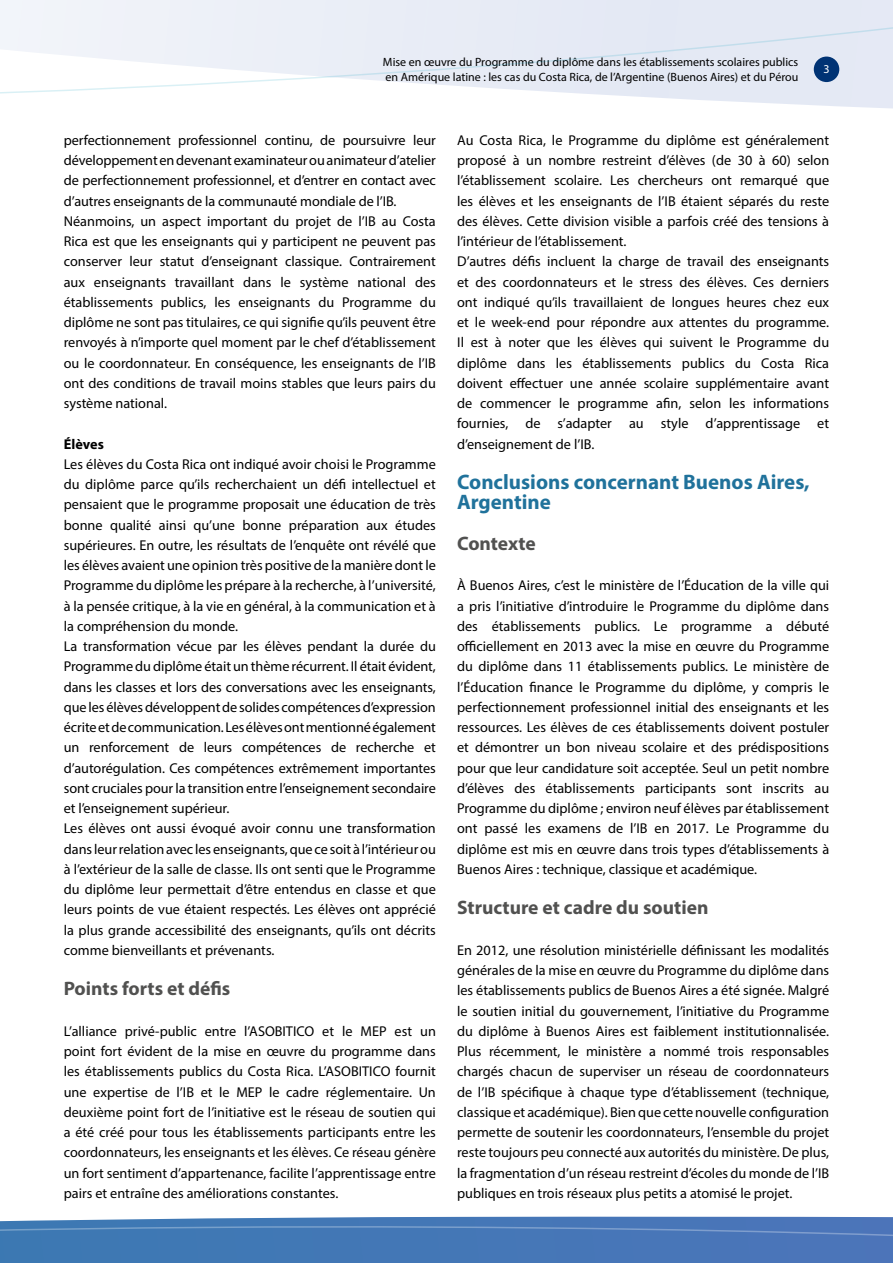
<style>
.page{position:relative;width:893px;height:1263px;background:#fff}
.page>*{position:absolute;margin:0;border:0;box-sizing:border-box;transform-origin:0 0}
.t1{font:700 21px/20.2px "Myriad Pro";color:#20729b}
.t2{font:700 19.5px "Myriad Pro";color:#515150}
.t3{font:14.25px/20.2px "Myriad Pro";color:#000}
.t4{font:700 14.25px "Myriad Pro";color:#000}
.t5{font:12px/15px "Myriad Pro";color:#000}
.t6{font:12px "Myriad Pro";color:#fff}
</style>
<div class="page">
<svg style="left:0;top:0;width:893px;height:109px"></svg>
<svg style="left:0;top:26px;width:893px;height:78px"></svg>
<svg style="left:0;top:1216px;width:893px;height:47px;background:#4c7cb9"></svg>
<p class="t5" style="left:383px;top:55px;width:417px">Mise en œuvre du Programme du diplôme dans les établissements scolaires publics en Amérique latine : les cas du Costa Rica, de l’Argentine (Buenos Aires) et du Pérou</p>
<p class="t6" style="left:823px;top:61px;width:8px">3</p>
<p class="t3" style="left:64px;top:130px;width:374px">perfectionnement professionnel continu, de poursuivre leur développement en devenant examinateur ou animateur d’atelier de perfectionnement professionnel, et d’entrer en contact avec d’autres enseignants de la communauté mondiale de l’IB.<br>Néanmoins, un aspect important du projet de l’IB au Costa Rica est que les enseignants qui y participent ne peuvent pas conserver leur statut d’enseignant classique. Contrairement aux enseignants travaillant dans le système national des établissements publics, les enseignants du Programme du diplôme ne sont pas titulaires, ce qui signifie qu’ils peuvent être renvoyés à n’importe quel moment par le chef d’établissement ou le coordonnateur. En conséquence, les enseignants de l’IB ont des conditions de travail moins stables que leurs pairs du système national.</p>
<p class="t4" style="left:64px;top:434px;width:42px">Élèves</p>
<p class="t3" style="left:64px;top:454px;width:374px">Les élèves du Costa Rica ont indiqué avoir choisi le Programme du diplôme parce qu’ils recherchaient un défi intellectuel et pensaient que le programme proposait une éducation de très bonne qualité ainsi qu’une bonne préparation aux études supérieures. En outre, les résultats de l’enquête ont révélé que les élèves avaient une opinion très positive de la manière dont le Programme du diplôme les prépare à la recherche, à l’université, à la pensée critique, à la vie en général, à la communication et à la compréhension du monde.<br>La transformation vécue par les élèves pendant la durée du Programme du diplôme était un thème récurrent. Il était évident, dans les classes et lors des conversations avec les enseignants, que les élèves développent de solides compétences d’expression écrite et de communication. Les élèves ont mentionné également un renforcement de leurs compétences de recherche et d’autorégulation. Ces compétences extrêmement importantes sont cruciales pour la transition entre l’enseignement secondaire et l’enseignement supérieur.<br>Les élèves ont aussi évoqué avoir connu une transformation dans leur relation avec les enseignants, que ce soit à l’intérieur ou à l’extérieur de la salle de classe. Ils ont senti que le Programme du diplôme leur permettait d’être entendus en classe et que leurs points de vue étaient respectés. Les élèves ont apprécié la plus grande accessibilité des enseignants, qu’ils ont décrits comme bienveillants et prévenants.</p>
<h2 class="t2" style="left:64px;top:976px;width:168px">Points forts et défis</h2>
<p class="t3" style="left:64px;top:1021px;width:374px;text-align:justify">L’alliance privé-public entre l’ASOBITICO et le MEP est un point fort évident de la mise en œuvre du programme dans les établissements publics du Costa Rica. L’ASOBITICO fournit une expertise de l’IB et le MEP le cadre réglementaire. Un deuxième point fort de l’initiative est le réseau de soutien qui a été créé pour tous les établissements participants entre les coordonnateurs, les enseignants et les élèves. Ce réseau génère un fort sentiment d’appartenance, facilite l’apprentissage entre pairs et entraîne des améliorations constantes.</p>
<p class="t3" style="left:457px;top:130px;width:374px">Au Costa Rica, le Programme du diplôme est généralement proposé à un nombre restreint d’élèves (de 30 à 60) selon l’établissement scolaire. Les chercheurs ont remarqué que les élèves et les enseignants de l’IB étaient séparés du reste des élèves. Cette division visible a parfois créé des tensions à l’intérieur de l’établissement.<br>D’autres défis incluent la charge de travail des enseignants et des coordonnateurs et le stress des élèves. Ces derniers ont indiqué qu’ils travaillaient de longues heures chez eux et le week-end pour répondre aux attentes du programme.<br>Il est à noter que les élèves qui suivent le Programme du diplôme dans les établissements publics du Costa Rica doivent effectuer une année scolaire supplémentaire avant de commencer le programme afin, selon les informations fournies, de s’adapter au style d’apprentissage et d’enseignement de l’IB.</p>
<h1 class="t1" style="left:457px;top:471px;width:354px">Conclusions concernant Buenos Aires,<br>Argentine</h1>
<h2 class="t2" style="left:457px;top:530px;width:80px">Contexte</h2>
<p class="t3" style="left:457px;top:575px;width:374px;text-align:justify">À Buenos Aires, c’est le ministère de l’Éducation de la ville qui a pris l’initiative d’introduire le Programme du diplôme dans des établissements publics. Le programme a débuté officiellement en 2013 avec la mise en œuvre du Programme du diplôme dans 11 établissements publics. Le ministère de l’Éducation finance le Programme du diplôme, y compris le perfectionnement professionnel initial des enseignants et les ressources. Les élèves de ces établissements doivent postuler et démontrer un bon niveau scolaire et des prédispositions pour que leur candidature soit acceptée. Seul un petit nombre d’élèves des établissements participants sont inscrits au Programme du diplôme ; environ neuf élèves par établissement ont passé les examens de l’IB en 2017. Le Programme du diplôme est mis en œuvre dans trois types d’établissements à Buenos Aires : technique, classique et académique.</p>
<h2 class="t2" style="left:457px;top:895px;width:253px">Structure et cadre du soutien</h2>
<p class="t3" style="left:457px;top:940px;width:374px;text-align:justify">En 2012, une résolution ministérielle définissant les modalités générales de la mise en œuvre du Programme du diplôme dans les établissements publics de Buenos Aires a été signée. Malgré le soutien initial du gouvernement, l’initiative du Programme du diplôme à Buenos Aires est faiblement institutionnalisée.<br>Plus récemment, le ministère a nommé trois responsables chargés chacun de superviser un réseau de coordonnateurs de l’IB spécifique à chaque type d’établissement (technique, classique et académique). Bien que cette nouvelle configuration permette de soutenir les coordonnateurs, l’ensemble du projet reste toujours peu connecté aux autorités du ministère. De plus, la fragmentation d’un réseau restreint d’écoles du monde de l’IB publiques en trois réseaux plus petits a atomisé le projet.</p>
</div>
